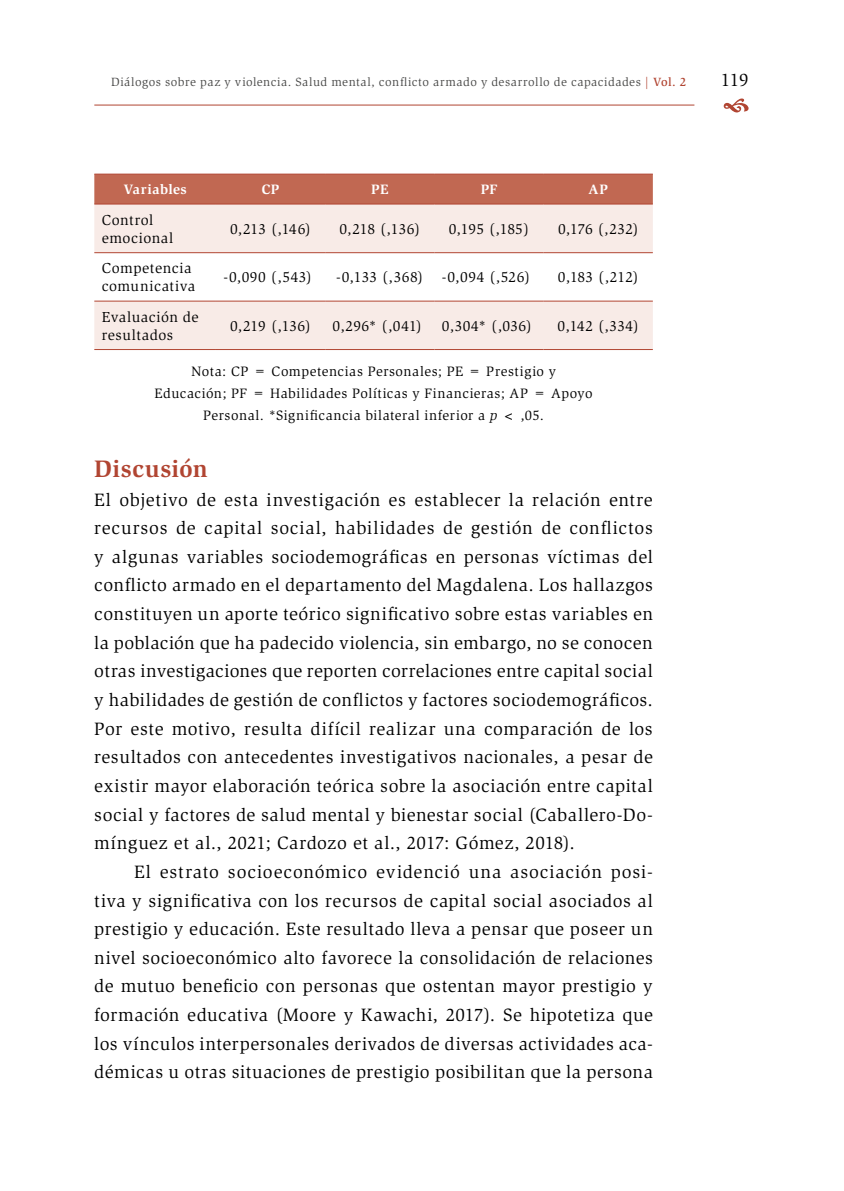
<style>
.page{position:relative;width:844px;height:1191px;background:#fff}
.page>*{position:absolute;margin:0;border:0;box-sizing:border-box;transform-origin:0 0}
._12Inter_1{font:700 24.5px "Slimbach Std";letter-spacing:.025em;color:#b14532}
._01Body_sin{font:18.38px/28.7px "Slimbach Std";letter-spacing:.025em;color:#000;text-align:justify}
._02Body_san{font:18.38px/28.7px "Slimbach Std";letter-spacing:.03em;color:#000;text-align:justify}
.Body_Tab{font:14.88px/17.8px "Slimbach Std";letter-spacing:.025em;color:#000}
.Notas{font:14px/21.7px "Slimbach Std";letter-spacing:.04em;color:#000;text-align:center}
.Encabezado_Tab{font:700 14px "Slimbach Std";letter-spacing:.025em;color:#fff}
.t1{font:12.25px "Slimbach Std";letter-spacing:.04em;color:#4a4a49}
.s1{font-weight:500;color:#b14532}
.s2{font-style:italic}
</style>
<div class="page">
<svg style="left:723px;top:99px;width:25px;height:13px"></svg>
<hr style="left:94px;top:105px;width:600px;height:1px;background:#b14532">
<div style="left:94px;top:175px;width:558px;height:29px;background:#c16852"></div>
<svg style="left:94px;top:205px;width:558px;height:144px;fill:#f8ebe7"></svg>
<hr style="left:94px;top:252px;width:122px;height:1px;background:#b14532">
<hr style="left:216px;top:252px;width:109px;height:1px;background:#b14532">
<hr style="left:325px;top:252px;width:109px;height:1px;background:#b14532">
<hr style="left:434px;top:252px;width:109px;height:1px;background:#b14532">
<hr style="left:543px;top:252px;width:109px;height:1px;background:#b14532">
<hr style="left:94px;top:301px;width:122px;height:1px;background:#b14532">
<hr style="left:216px;top:301px;width:109px;height:1px;background:#b14532">
<hr style="left:325px;top:301px;width:109px;height:1px;background:#b14532">
<hr style="left:434px;top:301px;width:109px;height:1px;background:#b14532">
<hr style="left:543px;top:301px;width:109px;height:1px;background:#b14532">
<hr style="left:94px;top:349px;width:122px;height:1px;background:#b14532">
<hr style="left:216px;top:349px;width:109px;height:1px;background:#b14532">
<hr style="left:325px;top:349px;width:109px;height:1px;background:#b14532">
<hr style="left:434px;top:349px;width:109px;height:1px;background:#b14532">
<hr style="left:543px;top:349px;width:109px;height:1px;background:#b14532">
<hr style="left:94px;top:174px;width:122px;height:1px;background:#b14532">
<hr style="left:216px;top:174px;width:109px;height:1px;background:#b14532">
<hr style="left:325px;top:174px;width:109px;height:1px;background:#b14532">
<hr style="left:434px;top:174px;width:109px;height:1px;background:#b14532">
<hr style="left:543px;top:174px;width:109px;height:1px;background:#b14532">
<hr style="left:94px;top:204px;width:122px;height:1px;background:#b14532">
<hr style="left:216px;top:204px;width:109px;height:1px;background:#b14532">
<hr style="left:325px;top:204px;width:109px;height:1px;background:#b14532">
<hr style="left:434px;top:204px;width:109px;height:1px;background:#b14532">
<hr style="left:543px;top:204px;width:109px;height:1px;background:#b14532">
<p class="t1" style="left:111px;top:75px;width:576px">Diálogos sobre paz y violencia. Salud mental, conflicto armado y desarrollo de capacidades <span class="s1">| Vol. 2</span></p>
<p class="_01Body_sin" style="left:720px;top:66px;width:29px">119</p>
<p class="Encabezado_Tab" style="left:123px;top:181px;width:65px">Variables</p>
<p class="Encabezado_Tab" style="left:261px;top:181px;width:19px">CP</p>
<p class="Encabezado_Tab" style="left:371px;top:181px;width:19px">PE</p>
<p class="Encabezado_Tab" style="left:480px;top:181px;width:18px">PF</p>
<p class="Encabezado_Tab" style="left:588px;top:181px;width:21px">AP</p>
<p class="Body_Tab" style="left:102px;top:211px;width:73px">Control emocional</p>
<p class="Body_Tab" style="left:230px;top:220px;width:83px">0,213 (,146)</p>
<p class="Body_Tab" style="left:339px;top:220px;width:82px">0,218 (,136)</p>
<p class="Body_Tab" style="left:448px;top:220px;width:82px">0,195 (,185)</p>
<p class="Body_Tab" style="left:558px;top:220px;width:82px">0,176 (,232)</p>
<p class="Body_Tab" style="left:102px;top:259px;width:95px">Competencia comunicativa</p>
<p class="Body_Tab" style="left:223px;top:268px;width:90px">-0,090 (,543)</p>
<p class="Body_Tab" style="left:336px;top:268px;width:89px">-0,133 (,368)</p>
<p class="Body_Tab" style="left:441px;top:268px;width:90px">-0,094 (,526)</p>
<p class="Body_Tab" style="left:557px;top:268px;width:82px">0,183 (,212)</p>
<p class="Body_Tab" style="left:102px;top:308px;width:98px">Evaluación de resultados</p>
<p class="Body_Tab" style="left:230px;top:317px;width:82px">0,219 (,136)</p>
<p class="Body_Tab" style="left:332px;top:317px;width:91px">0,296* (,041)</p>
<p class="Body_Tab" style="left:441px;top:317px;width:92px">0,304* (,036)</p>
<p class="Body_Tab" style="left:557px;top:317px;width:83px">0,142 (,334)</p>
<p class="Notas" style="left:154px;top:361px;width:439px">Nota: CP = Competencias Personales; PE = Prestigio y<br>Educación; PF = Habilidades Políticas y Financieras; AP = Apoyo<br>Personal. *Significancia bilateral inferior a <span class="s2">p</span> &lt; ,05.</p>
<p class="_12Inter_1" style="left:94px;top:454px;width:115px">Discusión</p>
<p class="_01Body_sin" style="left:94px;top:485px;width:560px">El objetivo de esta investigación es establecer la relación entre recursos de capital social, habilidades de gestión de conflictos y algunas variables sociodemográficas en personas víctimas del conflicto armado en el departamento del Magdalena. Los hallazgos constituyen un aporte teórico significativo sobre estas variables en la población que ha padecido violencia, sin embargo, no se conocen otras investigaciones que reporten correlaciones entre capital social y habilidades de gestión de conflictos y factores sociodemográficos.<br>Por este motivo, resulta difícil realizar una comparación de los resultados con antecedentes investigativos nacionales, a pesar de existir mayor elaboración teórica sobre la asociación entre capital social y factores de salud mental y bienestar social (Caballero-Do&shy;mínguez et al., 2021; Cardozo et al., 2017: Gómez, 2018).</p>
<p class="_02Body_san" style="left:94px;top:857px;width:560px;text-indent:40px">El estrato socioeconómico evidenció una asociación posi&shy;tiva y significativa con los recursos de capital social asociados al prestigio y educación. Este resultado lleva a pensar que poseer un nivel socioeconómico alto favorece la consolidación de relaciones de mutuo beneficio con personas que ostentan mayor prestigio y formación educativa (Moore y Kawachi, 2017). Se hipotetiza que los vínculos interpersonales derivados de diversas actividades aca&shy;démicas u otras situaciones de prestigio posibilitan que la persona</p>
</div>
